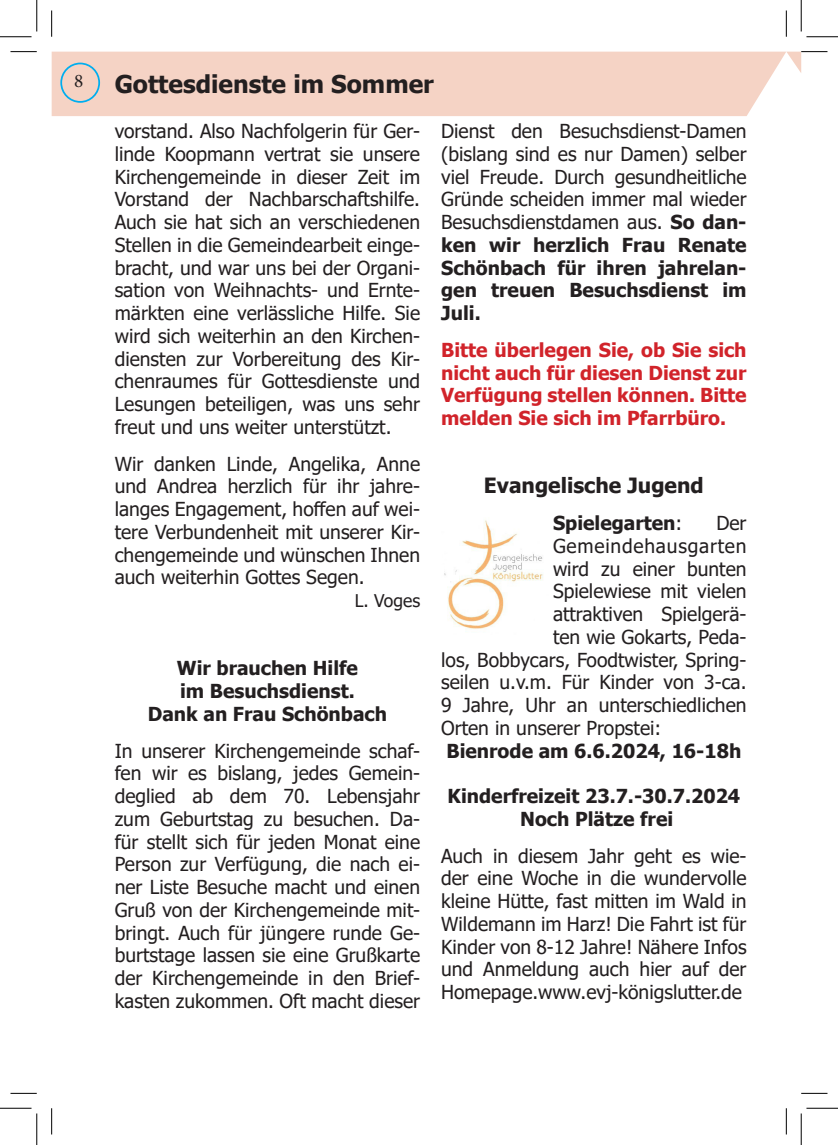
<style>
.page{position:relative;width:838px;height:1145px;background:#fff}
.page>*{position:absolute;margin:0;border:0;box-sizing:border-box;transform-origin:0 0}
.t1{font:700 24.5px "Tahoma";color:#231f20}
.t2{font:700 21px "Tahoma";color:#231f20}
.t3{font:19.25px/22.8px "Tahoma";color:#231f20;text-align:justify}
.t4{font:700 19.25px/22.8px "Tahoma";color:#231f20;text-align:center}
.t5{font:700 19.25px/22.8px "Tahoma";color:#d1232a;text-align:justify}
.t6{font:19.25px "Tahoma";letter-spacing:.04em;color:#231f20}
.t7{font:19.25px "Minion Pro";color:#231f20}
.t8{font:17.5px "Tahoma";color:#231f20}
.s1{font-weight:700}
.s2{font-weight:400}
</style>
<div class="page">
<div style="left:52px;top:52px;width:734px;height:64px;background:#f5d3c5"></div>
<div style="left:61px;top:63px;width:38px;height:39px;background:#f5d2c3;border-radius:50%"></div>
<div style="left:60px;top:63px;width:40px;height:40px;border:2px solid #00aeef;border-radius:50%"></div>
<img style="left:444px;top:520px;width:99px;height:109px">
<svg style="left:10px;top:51px;width:27px;height:1px"></svg>
<svg style="left:786px;top:51px;width:41px;height:22px"></svg>
<svg style="left:10px;top:1093px;width:27px;height:1px"></svg>
<svg style="left:801px;top:1093px;width:26px;height:1px"></svg>
<svg style="left:51px;top:10px;width:1px;height:27px"></svg>
<svg style="left:51px;top:1108px;width:1px;height:26px"></svg>
<svg style="left:786px;top:10px;width:1px;height:27px"></svg>
<svg style="left:786px;top:1108px;width:1px;height:26px"></svg>
<hr style="left:0;top:36px;width:32px;height:1px;background:#000">
<hr style="left:806px;top:36px;width:31px;height:1px;background:#000">
<hr style="left:0;top:1108px;width:32px;height:1px;background:#000">
<hr style="left:806px;top:1108px;width:31px;height:1px;background:#000">
<hr style="left:36px;top:0;width:1px;height:31px;background:#000">
<hr style="left:36px;top:1113px;width:1px;height:32px;background:#000">
<hr style="left:800px;top:0;width:1px;height:31px;background:#000">
<hr style="left:800px;top:1113px;width:1px;height:32px;background:#000">
<p class="t7" style="left:74px;top:68px;width:11px">8</p>
<p class="t1" style="left:115px;top:67px;width:321px">Gottesdienste im Sommer</p>
<p class="t3" style="left:115px;top:121px;width:307px">vorstand. Also Nachfolgerin für Ger&shy;linde Koopmann vertrat sie unsere Kirchengemeinde in dieser Zeit im Vorstand der Nachbarschaftshilfe.<br>Auch sie hat sich an verschiedenen Stellen in die Gemeindearbeit einge&shy;bracht, und war uns bei der Organi&shy;sation von Weihnachts- und Ernte&shy;märkten eine verlässliche Hilfe. Sie wird sich weiterhin an den Kirchen&shy;diensten zur Vorbereitung des Kir&shy;chenraumes für Gottesdienste und Lesungen beteiligen, was uns sehr freut und uns weiter unterstützt.</p>
<p class="t3" style="left:115px;top:453px;width:307px">Wir danken Linde, Angelika, Anne und Andrea herzlich für ihr jahre&shy;langes Engagement, hoffen auf wei&shy;tere Verbundenheit mit unserer Kir&shy;chengemeinde und wünschen Ihnen auch weiterhin Gottes Segen.</p>
<p class="t8" style="left:355px;top:589px;width:67px">L. Voges</p>
<p class="t3" style="left:441px;top:121px;width:307px">Dienst den Besuchsdienst-Damen (bislang sind es nur Damen) selber viel Freude. Durch gesundheitliche Gründe scheiden immer mal wieder Besuchsdienstdamen aus. <span class="s1">So dan&shy;ken wir herzlich Frau Renate Schönbach für ihren jahrelan&shy;gen treuen Besuchsdienst im Juli.</span></p>
<p class="t5" style="left:441px;top:339px;width:307px">Bitte überlegen Sie, ob Sie sich nicht auch für diesen Dienst zur Verfügung stellen können. Bitte melden Sie sich im Pfarrbüro.</p>
<p class="t2" style="left:484px;top:471px;width:221px">Evangelische Jugend</p>
<p class="t4" style="left:553px;top:513px;width:131px">Spielegarten<span class="s2">:</span></p>
<p class="t3" style="left:716px;top:513px;width:32px">Der</p>
<p class="t6" style="left:553px;top:533px;width:195px">Gemeindehausgarten</p>
<p class="t3" style="left:553px;top:558px;width:195px">wird zu einer bunten</p>
<p class="t3" style="left:553px;top:581px;width:195px">Spielewiese mit vielen</p>
<p class="t3" style="left:553px;top:604px;width:195px">attraktiven Spielgerä-</p>
<p class="t3" style="left:553px;top:627px;width:195px">ten wie Gokarts, Peda-</p>
<p class="t3" style="left:441px;top:649px;width:307px">los, Bobbycars, Foodtwister, Spring-</p>
<p class="t3" style="left:441px;top:672px;width:307px">seilen u.v.m. Für Kinder von 3-ca.</p>
<p class="t3" style="left:441px;top:695px;width:307px">9 Jahre, Uhr an unterschiedlichen</p>
<p class="t3" style="left:441px;top:718px;width:222px">Orten in unserer Propstei:</p>
<p class="t4" style="left:446px;top:740px;width:296px">Bienrode am 6.6.2024, 16-18h</p>
<p class="t4" style="left:447px;top:786px;width:294px">Kinderfreizeit 23.7.-30.7.2024<br>Noch Plätze frei</p>
<p class="t3" style="left:441px;top:845px;width:307px">Auch in diesem Jahr geht es wie&shy;der eine Woche in die wundervolle kleine Hütte, fast mitten im Wald in Wildemann im Harz! Die Fahrt ist für Kinder von 8-12 Jahre! Nähere Infos und Anmeldung auch hier auf der Homepage.www.evj-königslutter.de</p>
<p class="t4" style="left:148px;top:658px;width:241px">Wir brauchen Hilfe<br>im Besuchsdienst.<br>Dank an Frau Schönbach</p>
<p class="t3" style="left:115px;top:740px;width:307px">In unserer Kirchengemeinde schaf&shy;fen wir es bislang, jedes Gemein&shy;deglied ab dem 70. Lebensjahr zum Geburtstag zu besuchen. Da&shy;für stellt sich für jeden Monat eine Person zur Verfügung, die nach ei&shy;ner Liste Besuche macht und einen Gruß von der Kirchengemeinde mit&shy;bringt. Auch für jüngere runde Ge&shy;burtstage lassen sie eine Grußkarte der Kirchengemeinde in den Brief&shy;kasten zukommen. Oft macht dieser</p>
</div>
